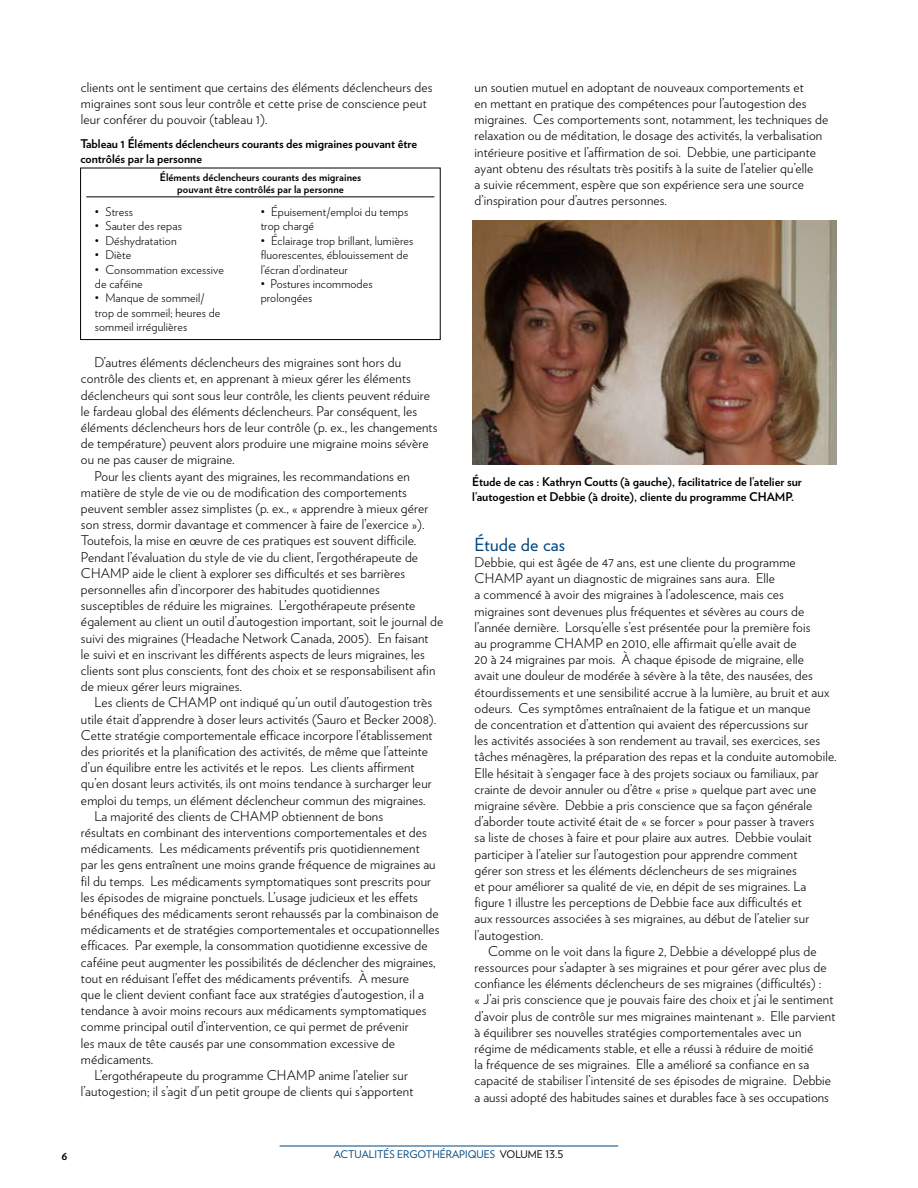
<style>
.page{position:relative;width:918px;height:1188px;background:#fff}
.page>*{position:absolute;margin:0;border:0;box-sizing:border-box;transform-origin:0 0}
.t1{font:18px "Verlag";letter-spacing:.01em;color:#00467f}
.t2{font:300 13.5px/16.2px "Verlag";letter-spacing:.01em;color:#000}
.t3{font:300 12px/14.4px "Verlag";letter-spacing:.01em;color:#000}
.t4{font:700 12px/14.4px "Verlag";color:#000}
.t5{font:700 10.5px/12.6px "Verlag";letter-spacing:.01em;color:#000;text-align:center}
.t6{font:10.5px "Verlag";color:#00467f}
.s1{color:#000}
</style>
<div class="page">
<hr style="left:280px;top:1146px;width:338px;height:1px;background:#00467f">
<div style="left:80px;top:168px;width:360px;height:172px;border:1px solid #000"></div>
<hr style="left:86px;top:197px;width:348px;height:1px;background:#000">
<img style="left:472px;top:220px;width:365px;height:244px">
<p class="t2" style="left:81px;top:78px;width:353px">clients ont le sentiment que certains des éléments déclencheurs des migraines sont sous leur contrôle et cette prise de conscience peut leur conférer du pouvoir (tableau 1).</p>
<p class="t4" style="left:80px;top:136px;width:338px">Tableau 1 Éléments déclencheurs courants des migraines pouvant être contrôlés par la personne</p>
<p class="t5" style="left:160px;top:170px;width:203px">Éléments déclencheurs courants des migraines pouvant être contrôlés par la personne</p>
<p class="t3" style="left:95px;top:204px;width:40px">• Stress</p>
<p class="t3" style="left:95px;top:218px;width:89px">• Sauter des repas</p>
<p class="t3" style="left:95px;top:233px;width:83px">• Déshydratation</p>
<p class="t3" style="left:95px;top:247px;width:38px">• Diète</p>
<p class="t3" style="left:95px;top:261px;width:131px">• Consommation excessive de caféine</p>
<p class="t3" style="left:95px;top:290px;width:127px">• Manque de sommeil/ trop de sommeil; heures de sommeil irrégulières</p>
<p class="t3" style="left:261px;top:204px;width:149px">• Épuisement/emploi du temps trop chargé</p>
<p class="t3" style="left:261px;top:233px;width:154px">• Éclairage trop brillant, lumières fluorescentes, éblouissement de l’écran d’ordinateur</p>
<p class="t3" style="left:261px;top:276px;width:113px">• Postures incommodes prolongées</p>
<p class="t2" style="left:94px;top:353px;width:308px">D’autres éléments déclencheurs des migraines sont hors du</p>
<p class="t2" style="left:81px;top:370px;width:331px">contrôle des clients et, en apprenant à mieux gérer les éléments</p>
<p class="t2" style="left:81px;top:386px;width:351px">déclencheurs qui sont sous leur contrôle, les clients peuvent réduire</p>
<p class="t2" style="left:81px;top:402px;width:338px">le fardeau global des éléments déclencheurs. Par conséquent, les</p>
<p class="t2" style="left:81px;top:418px;width:358px">éléments déclencheurs hors de leur contrôle (p. ex., les changements</p>
<p class="t2" style="left:81px;top:434px;width:349px">de température) peuvent alors produire une migraine moins sévère</p>
<p class="t2" style="left:81px;top:451px;width:155px">ou ne pas causer de migraine.</p>
<p class="t2" style="left:94px;top:467px;width:317px">Pour les clients ayant des migraines, les recommandations en</p>
<p class="t2" style="left:81px;top:483px;width:327px">matière de style de vie ou de modification des comportements</p>
<p class="t2" style="left:81px;top:499px;width:349px">peuvent sembler assez simplistes (p. ex., « apprendre à mieux gérer</p>
<p class="t2" style="left:81px;top:515px;width:345px">son stress, dormir davantage et commencer à faire de l’exercice »).</p>
<p class="t2" style="left:81px;top:532px;width:337px">Toutefois, la mise en œuvre de ces pratiques est souvent difficile.</p>
<p class="t2" style="left:81px;top:548px;width:339px">Pendant l’évaluation du style de vie du client, l’ergothérapeute de</p>
<p class="t2" style="left:81px;top:564px;width:326px">CHAMP aide le client à explorer ses difficultés et ses barrières</p>
<p class="t2" style="left:81px;top:580px;width:300px">personnelles afin d’incorporer des habitudes quotidiennes</p>
<p class="t2" style="left:81px;top:596px;width:336px">susceptibles de réduire les migraines. L’ergothérapeute présente</p>
<p class="t2" style="left:81px;top:613px;width:364px">également au client un outil d’autogestion important, soit le journal de</p>
<p class="t2" style="left:81px;top:629px;width:349px">suivi des migraines (Headache Network Canada, 2005). En faisant</p>
<p class="t2" style="left:81px;top:645px;width:345px">le suivi et en inscrivant les différents aspects de leurs migraines, les</p>
<p class="t2" style="left:81px;top:661px;width:356px">clients sont plus conscients, font des choix et se responsabilisent afin</p>
<p class="t2" style="left:81px;top:677px;width:162px">de mieux gérer leurs migraines.</p>
<p class="t2" style="left:94px;top:694px;width:339px">Les clients de CHAMP ont indiqué qu’un outil d’autogestion très</p>
<p class="t2" style="left:81px;top:710px;width:357px">utile était d’apprendre à doser leurs activités (Sauro et Becker 2008).</p>
<p class="t2" style="left:81px;top:726px;width:353px">Cette stratégie comportementale efficace incorpore l’établissement</p>
<p class="t2" style="left:81px;top:742px;width:349px">des priorités et la planification des activités, de même que l’atteinte</p>
<p class="t2" style="left:81px;top:758px;width:335px">d’un équilibre entre les activités et le repos. Les clients affirment</p>
<p class="t2" style="left:81px;top:775px;width:352px">qu’en dosant leurs activités, ils ont moins tendance à surcharger leur</p>
<p class="t2" style="left:81px;top:791px;width:346px">emploi du temps, un élément déclencheur commun des migraines.</p>
<p class="t2" style="left:94px;top:807px;width:290px">La majorité des clients de CHAMP obtiennent de bons</p>
<p class="t2" style="left:81px;top:823px;width:348px">résultats en combinant des interventions comportementales et des</p>
<p class="t2" style="left:81px;top:839px;width:340px">médicaments. Les médicaments préventifs pris quotidiennement</p>
<p class="t2" style="left:81px;top:856px;width:356px">par les gens entraînent une moins grande fréquence de migraines au</p>
<p class="t2" style="left:81px;top:872px;width:352px">fil du temps. Les médicaments symptomatiques sont prescrits pour</p>
<p class="t2" style="left:81px;top:888px;width:339px">les épisodes de migraine ponctuels. L’usage judicieux et les effets</p>
<p class="t2" style="left:81px;top:904px;width:359px">bénéfiques des médicaments seront rehaussés par la combinaison de</p>
<p class="t2" style="left:81px;top:920px;width:360px">médicaments et de stratégies comportementales et occupationnelles</p>
<p class="t2" style="left:81px;top:937px;width:348px">efficaces. Par exemple, la consommation quotidienne excessive de</p>
<p class="t2" style="left:81px;top:953px;width:356px">caféine peut augmenter les possibilités de déclencher des migraines,</p>
<p class="t2" style="left:81px;top:969px;width:330px">tout en réduisant l’effet des médicaments préventifs. À mesure</p>
<p class="t2" style="left:81px;top:985px;width:344px">que le client devient confiant face aux stratégies d’autogestion, il a</p>
<p class="t2" style="left:81px;top:1001px;width:347px">tendance à avoir moins recours aux médicaments symptomatiques</p>
<p class="t2" style="left:81px;top:1018px;width:329px">comme principal outil d’intervention, ce qui permet de prévenir</p>
<p class="t2" style="left:81px;top:1034px;width:315px">les maux de tête causés par une consommation excessive de</p>
<p class="t2" style="left:81px;top:1050px;width:74px">médicaments.</p>
<p class="t2" style="left:94px;top:1066px;width:315px">L’ergothérapeute du programme CHAMP anime l’atelier sur</p>
<p class="t2" style="left:81px;top:1082px;width:334px">l’autogestion; il s’agit d’un petit groupe de clients qui s’apportent</p>
<p class="t2" style="left:475px;top:78px;width:355px">un soutien mutuel en adoptant de nouveaux comportements et<br>en mettant en pratique des compétences pour l’autogestion des migraines. Ces comportements sont, notamment, les techniques de relaxation ou de méditation, le dosage des activités, la verbalisation intérieure positive et l’affirmation de soi. Debbie, une participante ayant obtenu des résultats très positifs à la suite de l’atelier qu’elle<br>a suivie récemment, espère que son expérience sera une source d’inspiration pour d’autres personnes.</p>
<p class="t4" style="left:472px;top:474px;width:331px">Étude de cas : Kathryn Coutts (à gauche), facilitatrice de l’atelier sur l’autogestion et Debbie (à droite), cliente du programme CHAMP.</p>
<h1 class="t1" style="left:475px;top:531px;width:92px">ÉTUDE DE CAS</h1>
<p class="t2" style="left:475px;top:553px;width:364px">Debbie, qui est âgée de 47 ans, est une cliente du programme CHAMP ayant un diagnostic de migraines sans aura. Elle<br>a commencé à avoir des migraines à l’adolescence, mais ces migraines sont devenues plus fréquentes et sévères au cours de l’année dernière. Lorsqu’elle s’est présentée pour la première fois<br>au programme CHAMP en 2010, elle affirmait qu’elle avait de<br>20 à 24 migraines par mois. À chaque épisode de migraine, elle<br>avait une douleur de modérée à sévère à la tête, des nausées, des étourdissements et une sensibilité accrue à la lumière, au bruit et aux odeurs. Ces symptômes entraînaient de la fatigue et un manque<br>de concentration et d’attention qui avaient des répercussions sur<br>les activités associées à son rendement au travail, ses exercices, ses tâches ménagères, la préparation des repas et la conduite automobile.<br>Elle hésitait à s’engager face à des projets sociaux ou familiaux, par crainte de devoir annuler ou d’être « prise » quelque part avec une migraine sévère. Debbie a pris conscience que sa façon générale d’aborder toute activité était de « se forcer » pour passer à travers<br>sa liste de choses à faire et pour plaire aux autres. Debbie voulait participer à l’atelier sur l’autogestion pour apprendre comment<br>gérer son stress et les éléments déclencheurs de ses migraines<br>et pour améliorer sa qualité de vie, en dépit de ses migraines. La figure 1 illustre les perceptions de Debbie face aux difficultés et<br>aux ressources associées à ses migraines, au début de l’atelier sur l’autogestion.</p>
<p class="t2" style="left:475px;top:942px;width:362px;text-indent:14px">Comme on le voit dans la figure 2, Debbie a développé plus de ressources pour s’adapter à ses migraines et pour gérer avec plus de confiance les éléments déclencheurs de ses migraines (difficultés) :<br>« J’ai pris conscience que je pouvais faire des choix et j’ai le sentiment d’avoir plus de contrôle sur mes migraines maintenant ». Elle parvient à équilibrer ses nouvelles stratégies comportementales avec un régime de médicaments stable, et elle a réussi à réduire de moitié<br>la fréquence de ses migraines. Elle a amélioré sa confiance en sa capacité de stabiliser l’intensité de ses épisodes de migraine. Debbie a aussi adopté des habitudes saines et durables face à ses occupations</p>
<p class="t4" style="left:61px;top:1148px;width:8px">6</p>
<p class="t6" style="left:334px;top:1147px;width:14px">ACTUALIT</p>
<p class="t6" style="left:384px;top:1147px;width:181px">ÉS ERGOTH ÉRAPIQUES <span class="s1">VOLUME 13.5</span></p>
</div>
